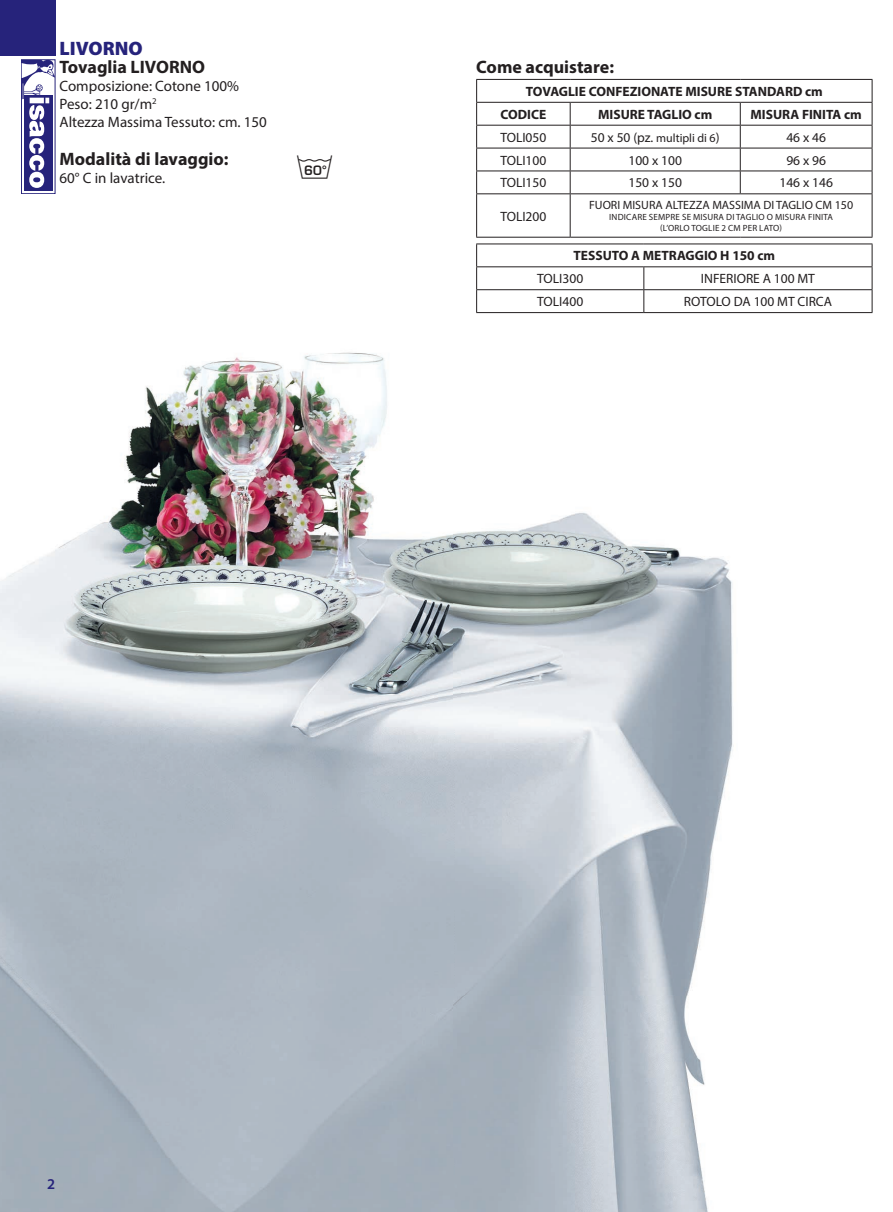
<style>
.page{position:relative;width:893px;height:1212px;background:#fff}
.page>*{position:absolute;margin:0;border:0;box-sizing:border-box;transform-origin:0 0}
.t1{font:900 19.5px "Myriad Pro";color:#26237b}
.t2{font:700 18px "Myriad Pro";color:#231f20}
.t3{font:15px/18px "Myriad Pro";color:#231f20}
.t4{font:600 15px "Myriad Pro";color:#26237b}
.t5{font:13.5px "Myriad Pro";color:#231f20}
.t6{font:700 13.5px/23px "Myriad Pro";color:#231f20}
.t7{font:12px "Myriad Pro";color:#231f20}
.t8{font:9px/10.8px "Myriad Pro";letter-spacing:.02em;color:#231f20;text-align:center}
.s1{font-size:13.5px}
</style>
<div class="page">
<img style="left:0;top:298px;width:755px;height:914px">
<div style="left:0;top:0;width:55px;height:55px;background:#26237b"></div>
<div style="left:24px;top:95px;width:28px;height:95px;background:#26237b"></div>
<svg style="left:21px;top:60px;width:34px;height:128px"></svg>
<hr style="left:476px;top:79px;width:94px;height:1px;background:#231f20">
<hr style="left:570px;top:79px;width:170px;height:1px;background:#231f20">
<hr style="left:740px;top:79px;width:132px;height:1px;background:#231f20">
<hr style="left:476px;top:102px;width:94px;height:1px;background:#231f20">
<hr style="left:570px;top:102px;width:170px;height:1px;background:#231f20">
<hr style="left:740px;top:102px;width:132px;height:1px;background:#231f20">
<hr style="left:476px;top:125px;width:94px;height:1px;background:#231f20">
<hr style="left:570px;top:125px;width:170px;height:1px;background:#231f20">
<hr style="left:740px;top:125px;width:132px;height:1px;background:#231f20">
<hr style="left:476px;top:148px;width:94px;height:1px;background:#231f20">
<hr style="left:570px;top:148px;width:170px;height:1px;background:#231f20">
<hr style="left:740px;top:148px;width:132px;height:1px;background:#231f20">
<hr style="left:476px;top:171px;width:94px;height:1px;background:#231f20">
<svg style="left:476px;top:80px;width:1px;height:113px"></svg>
<hr style="left:570px;top:171px;width:170px;height:1px;background:#231f20">
<svg style="left:570px;top:103px;width:1px;height:90px"></svg>
<hr style="left:740px;top:171px;width:132px;height:1px;background:#231f20">
<svg style="left:740px;top:103px;width:1px;height:90px"></svg>
<svg style="left:872px;top:80px;width:1px;height:113px"></svg>
<hr style="left:476px;top:193px;width:94px;height:1px;background:#231f20">
<hr style="left:476px;top:194px;width:1px;height:43px;background:#231f20">
<hr style="left:570px;top:193px;width:170px;height:1px;background:#231f20">
<hr style="left:570px;top:194px;width:1px;height:43px;background:#231f20">
<hr style="left:740px;top:193px;width:132px;height:1px;background:#231f20">
<hr style="left:872px;top:194px;width:1px;height:43px;background:#231f20">
<hr style="left:476px;top:237px;width:94px;height:1px;background:#231f20">
<hr style="left:570px;top:237px;width:170px;height:1px;background:#231f20">
<hr style="left:740px;top:237px;width:132px;height:1px;background:#231f20">
<hr style="left:476px;top:244px;width:168px;height:1px;background:#231f20">
<hr style="left:644px;top:244px;width:228px;height:1px;background:#231f20">
<hr style="left:476px;top:266px;width:168px;height:1px;background:#231f20">
<hr style="left:644px;top:266px;width:228px;height:1px;background:#231f20">
<hr style="left:476px;top:289px;width:168px;height:1px;background:#231f20">
<svg style="left:476px;top:244px;width:1px;height:68px"></svg>
<hr style="left:644px;top:289px;width:228px;height:1px;background:#231f20">
<svg style="left:643px;top:267px;width:1px;height:45px"></svg>
<svg style="left:872px;top:244px;width:1px;height:68px"></svg>
<hr style="left:476px;top:312px;width:168px;height:1px;background:#231f20">
<hr style="left:644px;top:312px;width:228px;height:1px;background:#231f20">
<h1 class="t1" style="left:60px;top:38px;width:85px">LIVORNO</h1>
<h2 class="t2" style="left:60px;top:55px;width:147px">Tovaglia LIVORNO</h2>
<p class="t3" style="left:60px;top:77px;width:209px">Composizione: Cotone 100%<br>Peso: 210 gr/m<sup>2<br></sup>Altezza Massima Tessuto: cm. 150</p>
<h2 class="t2" style="left:60px;top:147px;width:171px">Modalità di lavaggio:</h2>
<p class="t3" style="left:60px;top:169px;width:107px">60° C in lavatrice.</p>
<h2 class="t2" style="left:476px;top:55px;width:139px">Come acquistare:</h2>
<p class="t6" style="left:500px;top:79px;width:324px;text-indent:25px">TOVAGLIE CONFEZIONATE MISURE STANDARD cm<br>CODICE</p>
<p class="t6" style="left:598px;top:102px;width:116px">MISURE TAGLIO cm</p>
<p class="t6" style="left:750px;top:102px;width:113px">MISURA FINITA cm</p>
<p class="t5" style="left:500px;top:129px;width:48px">TOLI050</p>
<p class="t7" style="left:591px;top:130px;width:130px"><span class="s1">50 x 50 (pz.</span> multipli di 6<span class="s1">)</span></p>
<p class="t5" style="left:786px;top:129px;width:41px">46 x 46</p>
<p class="t5" style="left:500px;top:152px;width:48px">TOLI100</p>
<p class="t5" style="left:628px;top:152px;width:55px">100 x 100</p>
<p class="t5" style="left:786px;top:152px;width:41px">96 x 96</p>
<p class="t5" style="left:500px;top:175px;width:48px">TOLI150</p>
<p class="t5" style="left:628px;top:175px;width:55px">150 x 150</p>
<p class="t5" style="left:779px;top:175px;width:55px">146 x 146</p>
<p class="t5" style="left:500px;top:208px;width:48px">TOLI200</p>
<p class="t7" style="left:589px;top:198px;width:266px">FUORI MISURA ALTEZZA MASSIMA DI TAGLIO CM 150</p>
<p class="t8" style="left:609px;top:211px;width:225px">INDICARE SEMPRE SE MISURA DI TAGLIO O MISURA FINITA (L’ORLO TOGLIE 2 CM PER LATO)</p>
<p class="t6" style="left:573px;top:244px;width:203px">TESSUTO A METRAGGIO H 150 cm</p>
<p class="t5" style="left:537px;top:270px;width:48px">TOLI300</p>
<p class="t5" style="left:701px;top:270px;width:116px">INFERIORE A 100 MT</p>
<p class="t5" style="left:537px;top:293px;width:48px">TOLI400</p>
<p class="t5" style="left:684px;top:293px;width:150px">ROTOLO DA 100 MT CIRCA</p>
<p class="t4" style="left:47px;top:1174px;width:10px">2</p>
</div>
